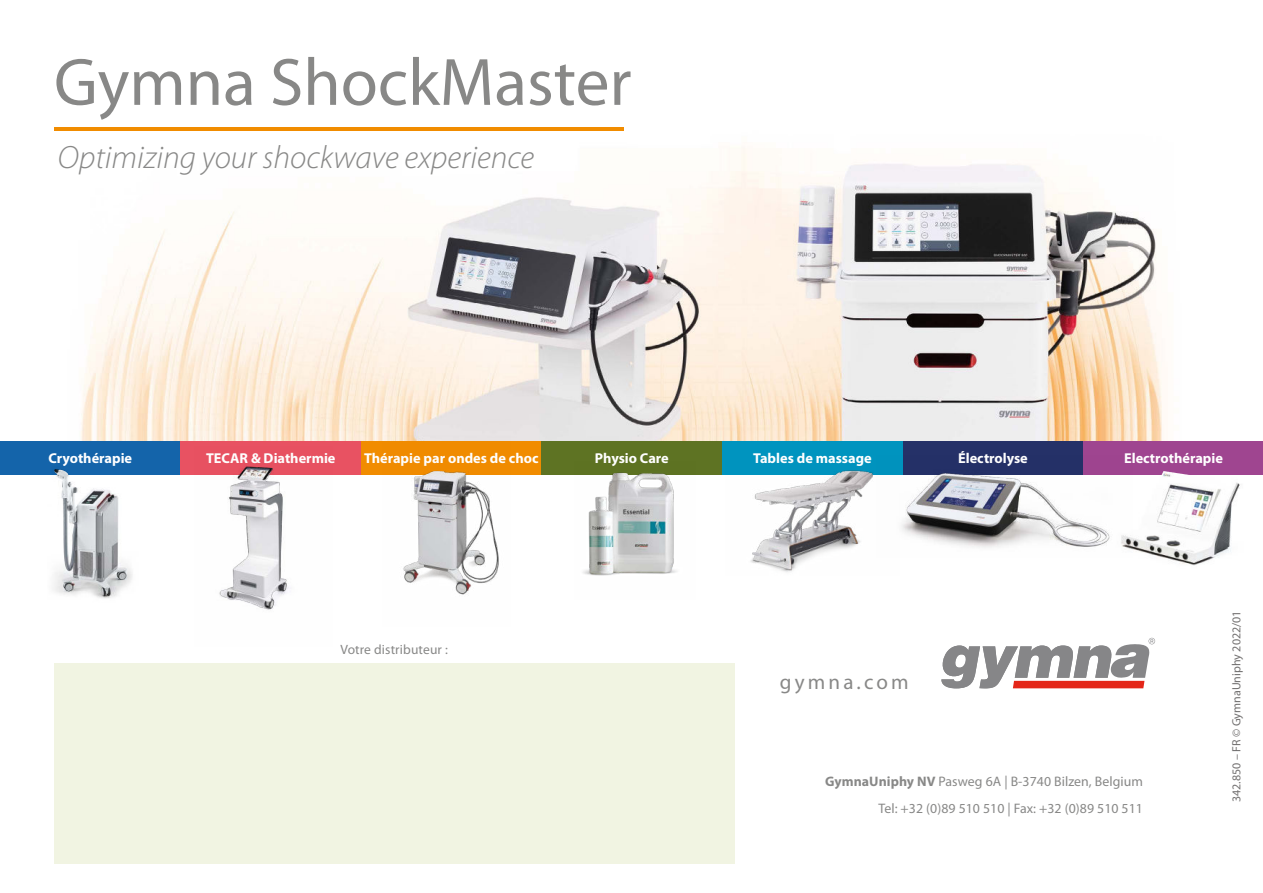
<style>
.page{position:relative;width:1263px;height:893px;background:#fff}
.page>*{position:absolute;margin:0;border:0;box-sizing:border-box;transform-origin:0 0}
.t1{font:67.5px "Myriad Pro";color:#888887}
.t2{font:italic 300 32.25px "Myriad Pro";color:#888887}
.t3{font:21px "Myriad Pro";letter-spacing:.15em;color:#888887}
.t4{font:700 14.4px "Myriad Pro";color:#fff}
.t5{font:13.8px/27px "Myriad Pro";letter-spacing:.005em;color:#888887;text-align:right}
.t6{font:13.5px "Myriad Pro";letter-spacing:.01em;color:#888887}
.t7{font:12px "Myriad Pro";color:#716f6f}
.s1{font-weight:700}
</style>
<div class="page">
<img style="left:54px;top:130px;width:1108px;height:311px">
<hr style="left:54px;top:127px;width:570px;height:3px;background:#f18c00">
<svg style="left:941px;top:638px;width:214px;height:50px"></svg>
<div style="left:54px;top:663px;width:680px;height:200px;background:#f1f4e2"></div>
<img style="left:1132px;top:475px;width:108px;height:91px">
<div style="left:0;top:441px;width:181px;height:34px;background:#1464aa"></div>
<div style="left:181px;top:441px;width:180px;height:34px;background:#e85262"></div>
<div style="left:361px;top:441px;width:181px;height:34px;background:#f18c00"></div>
<div style="left:542px;top:441px;width:180px;height:34px;background:#5e7323"></div>
<div style="left:722px;top:441px;width:181px;height:34px;background:#0094bf"></div>
<div style="left:1082px;top:441px;width:181px;height:34px;background:#9f4590"></div>
<img style="left:750px;top:470px;width:123px;height:102px">
<img style="left:383px;top:435px;width:128px;height:160px">
<img style="left:583px;top:472px;width:94px;height:104px">
<img style="left:53px;top:469px;width:80px;height:130px">
<img style="left:54px;top:470px;width:10px;height:78px">
<img style="left:1136px;top:472px;width:27px;height:57px">
<img style="left:219px;top:466px;width:70px;height:144px">
<div style="left:903px;top:441px;width:179px;height:34px;background:#253168"></div>
<img style="left:901px;top:456px;width:231px;height:93px">
<h1 class="t1" style="left:54px;top:54px;width:579px">Gymna ShockMaster</h1>
<h2 class="t2" style="left:58px;top:145px;width:478px">Optimizing your shockwave experience</h2>
<p class="t4" style="left:958px;top:451px;width:71px">Électrolyse</p>
<p class="t4" style="left:48px;top:451px;width:85px">Cryothérapie</p>
<p class="t4" style="left:206px;top:451px;width:131px">TECAR &amp; Diathermie</p>
<p class="t4" style="left:364px;top:451px;width:176px">Thérapie par ondes de choc</p>
<p class="t4" style="left:595px;top:451px;width:75px">Physio Care</p>
<p class="t4" style="left:753px;top:451px;width:120px">Tables de massage</p>
<p class="t4" style="left:1124px;top:451px;width:100px">Electrothérapie</p>
<p class="t6" style="left:340px;top:644px;width:109px">Votre distributeur :</p>
<h3 class="t3" style="left:780px;top:673px;width:130px">gymna.com</h3>
<p class="t5" style="left:825px;top:769px;width:319px"><span class="s1">GymnaUniphy NV</span> Pasweg 6A | B-3740 Bilzen, Belgium<br>Tel: +32 (0)89 510 510 | Fax: +32 (0)89 510 511</p>
<p class="t7" style="left:1231px;top:802px;width:193px;rotate:-90deg">342.850 – FR © GymnaUniphy 2022/01</p>
</div>
